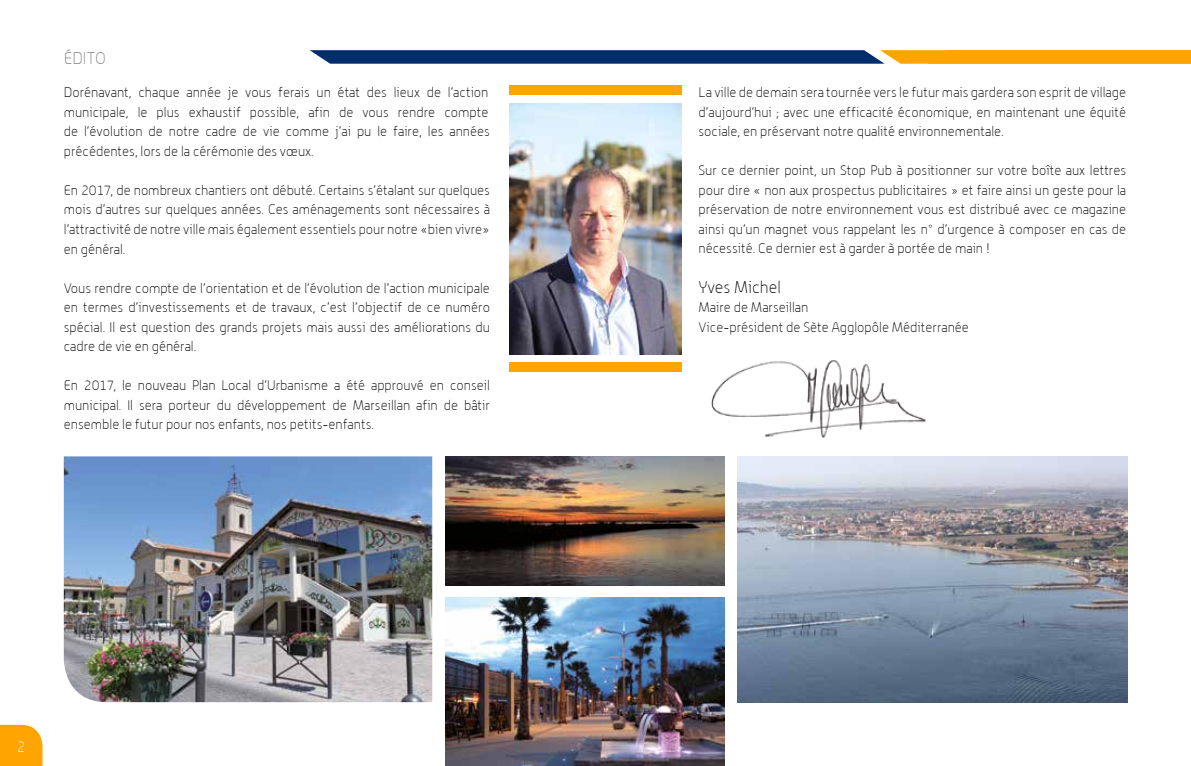
<style>
.page{position:relative;width:1191px;height:766px;background:#fff}
.page>*{position:absolute;margin:0;border:0;box-sizing:border-box;transform-origin:0 0}
.t1{font:100 16.5px "Alwyn";color:#000}
.t2{font:100 16.5px "Alwyn";color:#858584}
.t3{font:100 15px "Alwyn";color:#fff}
.t4{font:100 13.5px/19.5px "Alwyn";color:#000;text-align:justify}
</style>
<div class="page">
<svg style="left:310px;top:50px;width:881px;height:14px;background:#646150"></svg>
<svg style="left:0;top:724px;width:43px;height:41px;background:#ffab15"></svg>
<img style="left:64px;top:456px;width:368px;height:246px">
<img style="left:737px;top:456px;width:390px;height:246px">
<img style="left:445px;top:597px;width:279px;height:168px">
<img style="left:445px;top:456px;width:279px;height:129px">
<img style="left:509px;top:103px;width:173px;height:251px">
<div style="left:509px;top:362px;width:173px;height:10px;background:#ffa400"></div>
<div style="left:509px;top:85px;width:173px;height:10px;background:#ffa400"></div>
<img style="left:711px;top:360px;width:216px;height:78px">
<p class="t2" style="left:64px;top:49px;width:44px">ÉDITO</p>
<p class="t4" style="left:64px;top:83px;width:428px">Dorénavant, chaque année je vous ferais un état des lieux de l’action municipale, le plus exhaustif possible, afin de vous rendre compte de l’évolution de notre cadre de vie comme j’ai pu le faire, les années précédentes, lors de la cérémonie des vœux.</p>
<p class="t4" style="left:64px;top:180px;width:428px">En 2017, de nombreux chantiers ont débuté. Certains s’étalant sur quelques mois d’autres sur quelques années. Ces aménagements sont nécessaires à l’attractivité de notre ville mais également essentiels pour notre «bien vivre» en général.</p>
<p class="t4" style="left:64px;top:278px;width:428px">Vous rendre compte de l’orientation et de l’évolution de l’action municipale en termes d’investissements et de travaux, c’est l’objectif de ce numéro spécial. Il est question des grands projets mais aussi des améliorations du cadre de vie en général.</p>
<p class="t4" style="left:64px;top:375px;width:428px">En 2017, le nouveau Plan Local d’Urbanisme a été approuvé en conseil municipal. Il sera porteur du développement de Marseillan afin de bâtir ensemble le futur pour nos enfants, nos petits-enfants.</p>
<p class="t3" style="left:17px;top:738px;width:10px">2</p>
<p class="t4" style="left:698px;top:83px;width:429px">La ville de demain sera tournée vers le futur mais gardera son esprit de village d’aujourd’hui ; avec une efficacité économique, en maintenant une équité sociale, en préservant notre qualité environnementale.</p>
<p class="t4" style="left:698px;top:161px;width:429px">Sur ce dernier point, un Stop Pub à positionner sur votre boîte aux lettres pour dire « non aux prospectus publicitaires » et faire ainsi un geste pour la préservation de notre environnement vous est distribué avec ce magazine ainsi qu’un magnet vous rappelant les n° d’urgence à composer en cas de nécessité. Ce dernier est à garder à portée de main !</p>
<p class="t1" style="left:698px;top:277px;width:84px">Yves Michel</p>
<p class="t4" style="left:698px;top:297px;width:272px">Maire de Marseillan<br>Vice-président de Sète Agglopôle Méditerranée</p>
</div>
